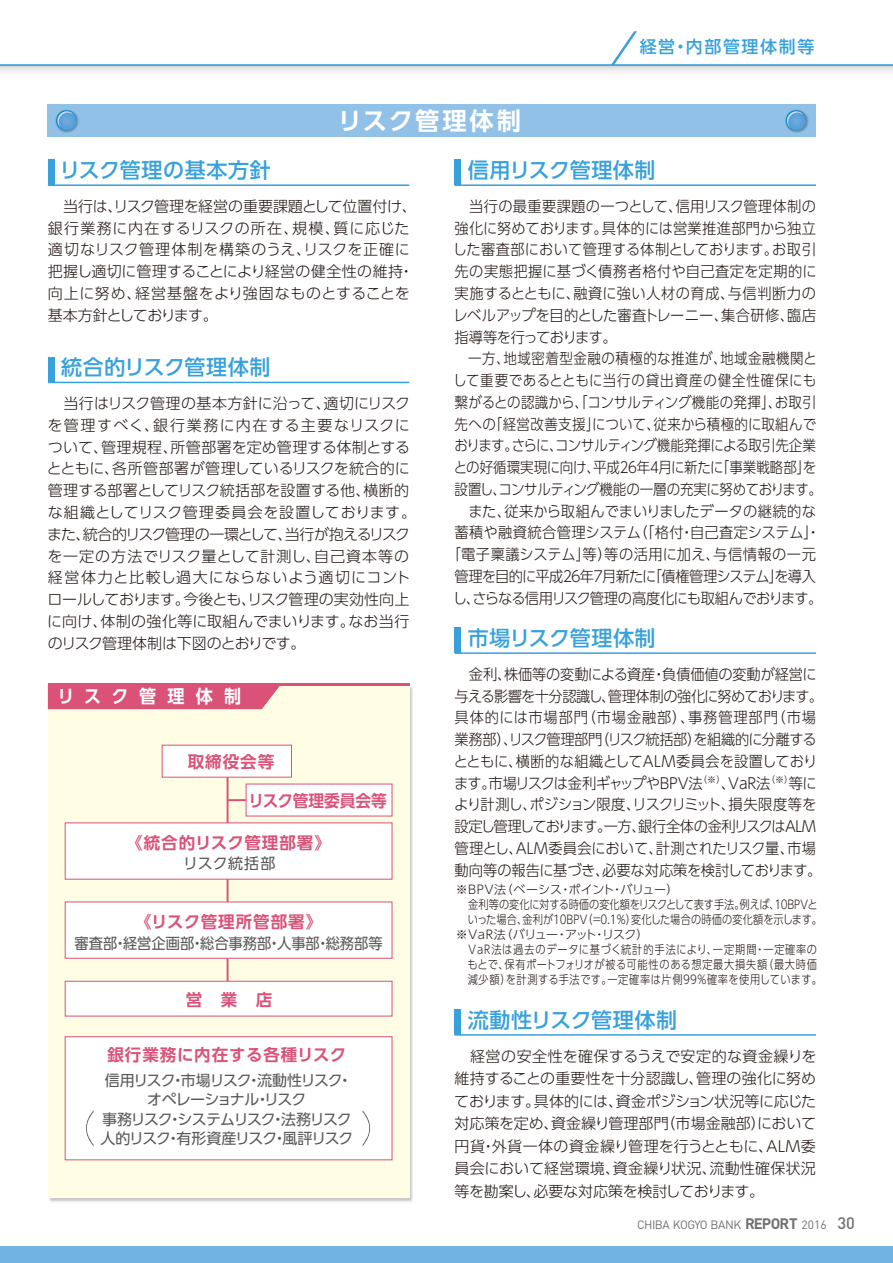
<style>
.page{position:relative;width:893px;height:1263px;background:#fff}
.page>*{position:absolute;margin:0;border:0;box-sizing:border-box;transform-origin:0 0}
.t1{font:700 24.3px "UD Shin Go Pro De";letter-spacing:.1em;color:#fff}
.t2{font:500 21px "UD Shin Go Pro";letter-spacing:.03em;color:#38a1db}
.t3{font:500 21px "UD Shin Go Pro";letter-spacing:.005em;color:#38a1db}
.t4{font:700 18px "UD Shin Go Pro De";letter-spacing:.635em;color:#fff;scale:.95 1}
.t5{font:500 16.95px "UD Shin Go Pro";letter-spacing:.1em;color:#38a1db}
.t6{font:700 16.5px "UD Shin Go Pro De";letter-spacing:.04em;color:#da5278}
.t7{font:700 16.5px "UD Shin Go Pro De";letter-spacing:.06em;color:#da5278}
.t8{font:700 16.5px "UD Shin Go Pro De";color:#da5278;scale:.95 1}
.t9{font:300 15px/21.8px "UD Shin Go Pro";letter-spacing:-.01em;color:#221815}
.t10{font:300 15px/21.8px "UD Shin Go Pro";letter-spacing:-.03em;color:#221815;text-align:center;scale:.95 1}
.t11{font:300 15px/21.8px "UD Shin Go Pro";letter-spacing:-.01em;color:#221815;text-align:justify;scale:.95 1}
.t12{font:15px/19.6px "UD Shin Go Pro";letter-spacing:-.085em;color:#595757;text-align:center}
.t13{font:300 15px "UD Shin Go Pro";letter-spacing:-.01em;color:#221815;scale:.9 1}
.t14{font:300 15px "UD Shin Go Pro";letter-spacing:.015em;color:#221815;scale:.9 1}
.t15{font:300 15px "UD Shin Go Pro";letter-spacing:-.045em;color:#221815;scale:.9 1}
.t16{font:300 15px "UD Shin Go Pro";letter-spacing:-.03em;color:#221815;scale:.9 1}
.t17{font:300 15px "UD Shin Go Pro";letter-spacing:-.065em;color:#221815;scale:.95 1}
.t18{font:300 15px "UD Shin Go Pro";letter-spacing:.03em;color:#221815;scale:.9 1}
.t19{font:300 15px "UD Shin Go Pro";letter-spacing:.015em;color:#221815;scale:.95 1}
.t20{font:300 15px "UD Shin Go Pro";letter-spacing:-.055em;color:#221815;scale:.95 1}
.t21{font:300 15px "UD Shin Go Pro";letter-spacing:.035em;color:#221815;scale:.95 1}
.t22{font:300 15px "UD Shin Go Pro";letter-spacing:.035em;color:#221815;scale:.9 1}
.t23{font:300 15px "UD Shin Go Pro";letter-spacing:.065em;color:#221815;scale:.9 1}
.t24{font:15px "UD Shin Go Pro";color:#595757;scale:.95 1}
.t25{font:15px "UD Shin Go Pro";letter-spacing:-.045em;color:#595757}
.t26{font:300 12px "UD Shin Go Pro";letter-spacing:.005em;color:#221815;scale:.85 1}
.t27{font:300 12px "UD Shin Go Pro";letter-spacing:-.025em;color:#221815;scale:.85 1}
.t28{font:300 12px "UD Shin Go Pro";letter-spacing:.05em;color:#221815;scale:.85 1}
.t29{font:300 12px "UD Shin Go Pro";letter-spacing:.065em;color:#221815;scale:.85 1}
.t30{font:300 12px "UD Shin Go Pro";letter-spacing:.075em;color:#221815;scale:.85 1}
.t31{font:12px "DIN";letter-spacing:-.04em;color:#727171}
.t32{font:300 12px "UD Shin Go Pro";letter-spacing:-.045em;color:#221815}
.t33{font:300 12px "UD Shin Go Pro";letter-spacing:-.125em;color:#221815}
.s1{font-weight:700;font-size:15px}
.s2{font-weight:500;font-size:16.5px}
</style>
<div class="page">
<div style="left:0;top:1246px;width:893px;height:17px;background:#71b3e2"></div>
<div style="left:0;top:65px;width:893px;height:24px;background:linear-gradient(to bottom,#e8e8e8,#fff)"></div>
<hr style="left:0;top:64px;width:893px;height:2px;background:#38a1db">
<svg style="left:611px;top:31px;width:26px;height:34px"></svg>
<hr style="left:48px;top:184px;width:361px;height:2px;background:#38a1db">
<div style="left:48px;top:160px;width:6px;height:25px;background:#38a1db"></div>
<hr style="left:455px;top:184px;width:361px;height:2px;background:#38a1db">
<div style="left:455px;top:160px;width:6px;height:25px;background:#38a1db"></div>
<hr style="left:48px;top:382px;width:361px;height:1px;background:#38a1db">
<div style="left:48px;top:357px;width:6px;height:25px;background:#38a1db"></div>
<img style="left:47px;top:633px;width:408px;height:569px">
<div style="left:48px;top:685px;width:361px;height:513px;background:#fffde4"></div>
<hr style="left:48px;top:683px;width:361px;height:2px;background:#da5278">
<hr style="left:227px;top:768px;width:2px;height:213px;background:#da5278">
<hr style="left:228px;top:799px;width:20px;height:2px;background:#da5278">
<div style="left:246px;top:783px;width:146px;height:33px;background:#fff"></div>
<div style="left:65px;top:981px;width:327px;height:35px;background:#fff;border:1px solid #da5278"></div>
<div style="left:162px;top:745px;width:130px;height:33px;background:#fff;border:1px solid #da5278"></div>
<div style="left:65px;top:1036px;width:327px;height:124px;background:#fff;border:1px solid #da5278"></div>
<svg style="left:362px;top:1110px;width:8px;height:36px"></svg>
<svg style="left:86px;top:1110px;width:8px;height:36px"></svg>
<div style="left:65px;top:822px;width:327px;height:58px;background:#fff;border:1px solid #da5278"></div>
<div style="left:65px;top:901px;width:327px;height:58px;background:#fff;border:1px solid #da5278"></div>
<div style="left:48px;top:685px;width:233px;height:24px;background:#da5278"></div>
<hr style="left:455px;top:652px;width:361px;height:2px;background:#38a1db">
<div style="left:455px;top:628px;width:6px;height:25px;background:#38a1db"></div>
<hr style="left:455px;top:1034px;width:361px;height:2px;background:#38a1db">
<div style="left:455px;top:1009px;width:6px;height:26px;background:#38a1db"></div>
<div style="left:48px;top:104px;width:768px;height:33px;background:#92c1e8"></div>
<img style="left:55px;top:109px;width:24px;height:24px">
<svg style="left:56px;top:110px;width:21px;height:21px"></svg>
<svg style="left:58px;top:111px;width:16px;height:16px"></svg>
<img style="left:785px;top:109px;width:24px;height:24px">
<svg style="left:786px;top:110px;width:20px;height:21px"></svg>
<svg style="left:787px;top:111px;width:17px;height:16px"></svg>
<h2 class="t2" style="left:59px;top:153px;width:213px">リスク管理の基本方針</h2>
<h1 class="t1" style="left:338px;top:101px;width:185px">リスク管理体制</h1>
<p class="t5" style="left:640px;top:33px;width:176px">経営・内部管理体制等</p>
<h2 class="t3" style="left:468px;top:153px;width:189px">信用リスク管理体制</h2>
<p class="t9" style="left:48px;top:195px;width:370px;text-indent:15px">当行は、リスク管理を経営の重要課題として位置付け、銀行業務に内在するリスクの所在、規模、質に応じた適切なリスク管理体制を構築のうえ、リスクを正確に把握し適切に管理することにより経営の健全性の維持・向上に努め、経営基盤をより強固なものとすることを基本方針としております。</p>
<h2 class="t2" style="left:61px;top:350px;width:211px">統合的リスク管理体制</h2>
<p class="t9" style="left:47px;top:392px;width:371px">　当行はリスク管理の基本方針に沿って、適切にリスクを管理すべく、銀行業務に内在する主要なリスクについて、管理規程、所管部署を定め管理する体制とするとともに、各所管部署が管理しているリスクを統合的に管理する部署としてリスク統括部を設置する他、横断的な組織としてリスク管理委員会を設置しております。また、統合的リスク管理の一環として、当行が抱えるリスクを一定の方法でリスク量として計測し、自己資本等の経営体力と比較し過大にならないよう適切にコントロールしております。今後とも、リスク管理の実効性向上に向け、体制の強化等に取組んでまいります。なお当行のリスク管理体制は下図のとおりです。</p>
<p class="t4" style="left:58px;top:681px;width:195px">リスク管理体制</p>
<p class="t6" style="left:188px;top:748px;width:88px">取締役会等</p>
<p class="t8" style="left:249px;top:787px;width:147px">リスク管理委員会等</p>
<p class="t7" style="left:126px;top:829px;width:206px">《統合的リスク管理部署》</p>
<p class="t25" style="left:183px;top:852px;width:94px">リスク統括部</p>
<p class="t7" style="left:135px;top:908px;width:189px">《リスク管理所管部署》</p>
<p class="t24" style="left:75px;top:931px;width:326px">審査部・経営企画部・総合事務部・人事部・総務部等</p>
<p class="t6" style="left:186px;top:986px;width:88px">営　業　店</p>
<p class="t6" style="left:107px;top:1041px;width:240px">銀行業務に内在する各種リスク</p>
<p class="t12" style="left:100px;top:1069px;width:254px">信用リスク・市場リスク・流動性リスク・オペレーショナル・リスク<br>事務リスク・システムリスク・法務リスク人的リスク・有形資産リスク・風評リスク</p>
<p class="t11" style="left:453px;top:195px;width:384px">　当行の最重要課題の一つとして、信用リスク管理体制の強化に努めております。具体的には営業推進部門から独立した審査部において管理する体制としております。お取引先の実態把握に基づく債務者格付や自己査定を定期的に実施するとともに、融資に強い人材の育成、与信判断力のレベルアップを目的とした審査トレーニー、集合研修、臨店指導等を行っております。</p>
<p class="t22" style="left:468px;top:346px;width:389px">一方、地域密着型金融の積極的な推進が、地域金融機関と</p>
<p class="t23" style="left:453px;top:368px;width:405px">して重要であるとともに当行の貸出資産の健全性確保にも</p>
<p class="t14" style="left:455px;top:390px;width:403px">繋がるとの認識から、「コンサルティング機能の発揮」、お取引</p>
<p class="t18" style="left:455px;top:412px;width:403px">先への「経営改善支援」について、従来から積極的に取組んで</p>
<p class="t15" style="left:454px;top:433px;width:403px">おります。さらに、コンサルティング機能発揮による取引先企業</p>
<p class="t13" style="left:454px;top:455px;width:404px">との好循環実現に向け、平成２６年４月に新たに「事業戦略部」を</p>
<p class="t16" style="left:455px;top:477px;width:410px">設置し、コンサルティング機能の一層の充実に努めております。</p>
<p class="t11" style="left:468px;top:499px;width:368px">また、従来から取組んでまいりましたデータの継続的な</p>
<p class="t19" style="left:455px;top:520px;width:387px">蓄積や融資統合管理システム（「格付・自己査定システム」・</p>
<p class="t21" style="left:447px;top:542px;width:390px">「電子稟議システム」等）等の活用に加え、与信情報の一元</p>
<p class="t17" style="left:455px;top:564px;width:382px">管理を目的に平成２６年７月新たに「債権管理システム」を導入</p>
<p class="t20" style="left:453px;top:586px;width:390px">し、さらなる信用リスク管理の高度化にも取組んでおります。</p>
<h2 class="t3" style="left:468px;top:621px;width:189px">市場リスク管理体制</h2>
<p class="t10" style="left:454px;top:663px;width:390px">金利、株価等の変動による資産・負債価値の変動が経営に<br>与える影響を十分認識し、管理体制の強化に努めております。具体的には市場部門（市場金融部）、事務管理部門（市場業務部）、リスク管理部門（リスク統括部）を組織的に分離するとともに、横断的な組織としてＡＬＭ委員会を設置しております。市場リスクは金利ギャップやＢＰＶ法<sup>（※）</sup>、ＶaＲ法<sup>（※）</sup>等により計測し、ポジション限度、リスクリミット、損失限度等を設定し管理しております。一方、銀行全体の金利リスクはＡＬＭ管理とし、ＡＬＭ委員会において、計測されたリスク量、市場動向等の報告に基づき、必要な対応策を検討しております。</p>
<p class="t32" style="left:456px;top:880px;width:224px">※ＢＰＶ法（ベーシス・ポイント・バリュー）</p>
<p class="t27" style="left:468px;top:895px;width:413px">金利等の変化に対する時価の変化額をリスクとして表す手法。例えば、１０ＢＰＶと</p>
<p class="t26" style="left:468px;top:910px;width:419px">いった場合、金利が１０ＢＰＶ（＝０.１％）変化した場合の時価の変化額を示します。</p>
<p class="t33" style="left:456px;top:925px;width:194px">※ＶａＲ法（バリュー・アット・リスク）</p>
<p class="t29" style="left:467px;top:940px;width:413px">ＶａＲ法は過去のデータに基づく統計的手法により、一定期間・一定確率の</p>
<p class="t30" style="left:467px;top:955px;width:413px">もとで、保有ポートフォリオが被る可能性のある想定最大損失額（最大時価</p>
<p class="t28" style="left:468px;top:970px;width:419px">減少額）を計測する手法です。一定確率は片側９９％確率を使用しています。</p>
<h2 class="t2" style="left:468px;top:1002px;width:211px">流動性リスク管理体制</h2>
<p class="t9" style="left:454px;top:1044px;width:364px;line-height:22.5px;text-align:justify">　経営の安全性を確保するうえで安定的な資金繰りを維持することの重要性を十分認識し、管理の強化に努めております。具体的には、資金ポジション状況等に応じた対応策を定め、資金繰り管理部門（市場金融部）において円貨・外貨一体の資金繰り管理を行うとともに、ＡＬＭ委員会において経営環境、資金繰り状況、流動性確保状況等を勘案し、必要な対応策を検討しております。</p>
<p class="t31" style="left:637px;top:1217px;width:219px">CHIBA KOGYO BANK <span class="s1">REPORT</span> 2016 <span class="s2">30</span></p>
</div>
